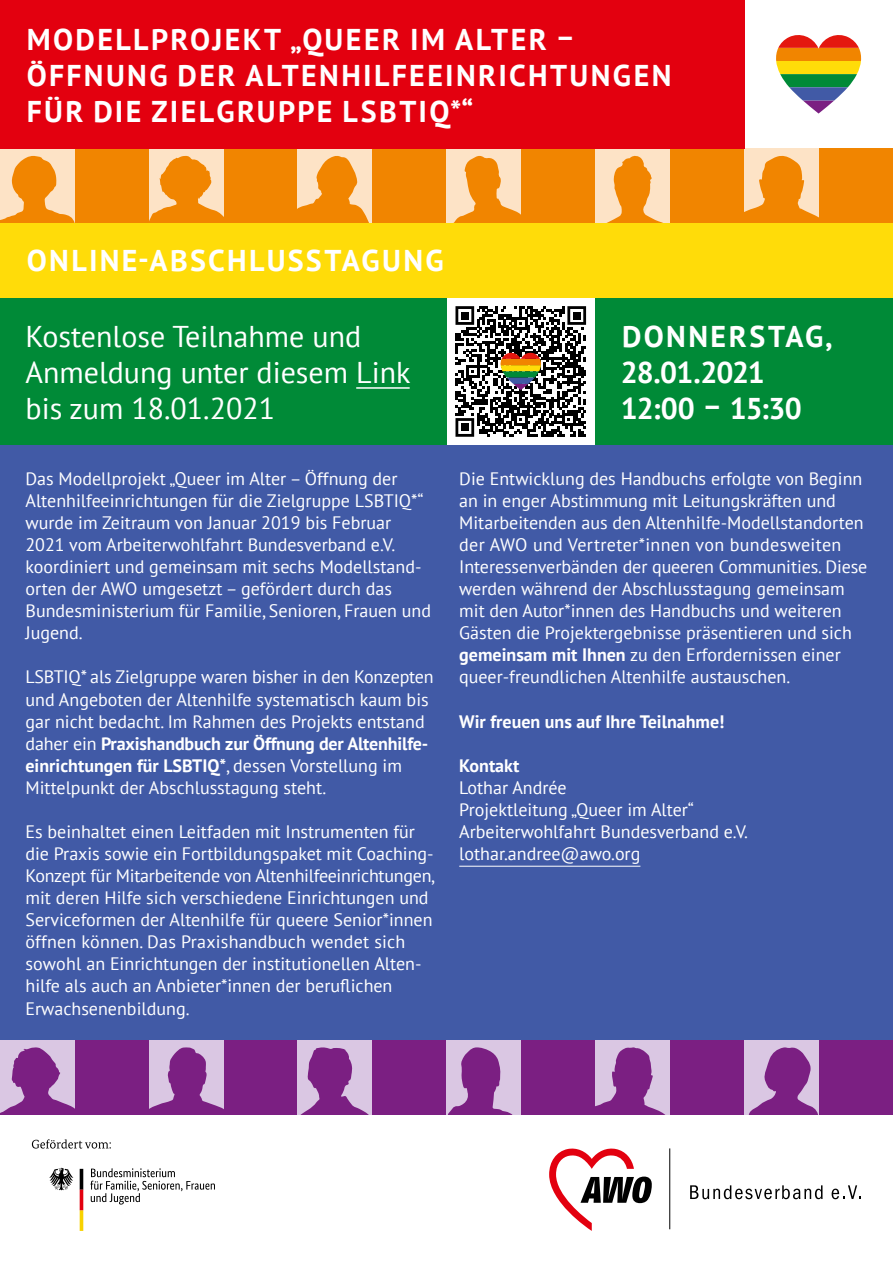
<style>
.page{position:relative;width:893px;height:1263px;background:#fff}
.page>*{position:absolute;margin:0;border:0;box-sizing:border-box;transform-origin:0 0}
.t1{font:700 30px/36px "PT Sans";letter-spacing:.08em;color:#fff}
.t2{font:30px/36px "PT Sans";color:#fff}
.t3{font:700 30px/36px "PT Sans";letter-spacing:.005em;color:#fff}
.t4{font:18px/22px "PT Sans";color:#fff}
.t5{font:700 18px "PT Sans";color:#fff}
.s1{font-weight:700}
</style>
<div class="page">
<div style="left:0;top:149px;width:893px;height:74px;background:#f18500"></div>
<div style="left:0;top:1040px;width:893px;height:74px;background:#7b1f82"></div>
<svg style="left:455px;top:306px;width:131px;height:131px"></svg>
<svg style="left:776px;top:35px;width:85px;height:79px"></svg>
<svg style="left:32px;top:1139px;width:79px;height:9px"></svg>
<svg style="left:90px;top:1168px;width:125px;height:36px"></svg>
<svg style="left:49px;top:1168px;width:24px;height:22px"></svg>
<svg style="left:80px;top:1169px;width:3px;height:62px"></svg>
<svg style="left:549px;top:1148px;width:103px;height:83px"></svg>
<hr style="left:669px;top:1148px;width:1px;height:81px;background:#000">
<svg style="left:690px;top:1185px;width:132px;height:14px"></svg>
<svg style="left:832px;top:1185px;width:29px;height:14px"></svg>
<div style="left:446px;top:149px;width:75px;height:74px;background:#fde3c6"></div>
<svg style="left:453px;top:155px;width:68px;height:68px"></svg>
<div style="left:298px;top:149px;width:74px;height:74px;background:#fde3c6"></div>
<svg style="left:298px;top:156px;width:71px;height:67px"></svg>
<div style="left:0;top:149px;width:74px;height:74px;background:#fde3c6"></div>
<svg style="left:0;top:155px;width:74px;height:68px"></svg>
<div style="left:744px;top:149px;width:75px;height:74px;background:#fde3c6"></div>
<svg style="left:744px;top:155px;width:75px;height:68px"></svg>
<div style="left:149px;top:149px;width:74px;height:74px;background:#fde3c6"></div>
<svg style="left:149px;top:156px;width:74px;height:67px"></svg>
<div style="left:595px;top:149px;width:75px;height:74px;background:#fde3c6"></div>
<svg style="left:606px;top:155px;width:57px;height:68px"></svg>
<div style="left:149px;top:1040px;width:74px;height:74px;background:#dac7e3"></div>
<svg style="left:149px;top:1047px;width:74px;height:67px"></svg>
<div style="left:595px;top:1040px;width:75px;height:74px;background:#dac7e3"></div>
<svg style="left:595px;top:1047px;width:69px;height:67px"></svg>
<div style="left:0;top:1040px;width:74px;height:74px;background:#dac7e3"></div>
<svg style="left:0;top:1047px;width:74px;height:67px"></svg>
<div style="left:446px;top:1040px;width:75px;height:74px;background:#dac7e3"></div>
<svg style="left:448px;top:1047px;width:64px;height:67px"></svg>
<div style="left:298px;top:1040px;width:74px;height:74px;background:#dac7e3"></div>
<svg style="left:302px;top:1047px;width:66px;height:67px"></svg>
<div style="left:744px;top:1040px;width:75px;height:74px;background:#dac7e3"></div>
<svg style="left:749px;top:1047px;width:69px;height:67px"></svg>
<div style="left:0;top:297px;width:446px;height:149px;background:#008a37"></div>
<hr style="left:356px;top:387px;width:54px;height:2px;background:#fff">
<div style="left:595px;top:297px;width:298px;height:149px;background:#008a37"></div>
<div style="left:0;top:0;width:744px;height:149px;background:#e3000f"></div>
<div style="left:0;top:223px;width:893px;height:74px;background:#ffdc09"></div>
<div style="left:0;top:446px;width:893px;height:594px;background:#415aa6"></div>
<hr style="left:459px;top:866px;width:181px;height:1px;background:#fff">
<h1 class="t1" style="left:27px;top:20px;width:646px">MODELLPROJEKT „QUEER IM ALTER –<br>ÖFFNUNG DER ALTENHILFEEINRICHTUNGEN<br>FÜR DIE ZIELGRUPPE LSBTIQ*“</h1>
<h1 class="t1" style="left:27px;top:242px;width:419px">ONLINE-ABSCHLUSSTAGUNG</h1>
<h1 class="t2" style="left:26px;top:317px;width:387px">Kostenlose Teilnahme und<br>Anmeldung unter diesem Link bis zum 18.01.2021</h1>
<h1 class="t3" style="left:621px;top:318px;width:213px">DONNERSTAG,<br>28.01.2021<br>12:00 – 15:30</h1>
<p class="t4" style="left:26px;top:467px;width:407px">Das Modellprojekt „Queer im Alter – Öffnung der Altenhilfeeinrichtungen für die Zielgruppe LSBTIQ*“ wurde im Zeitraum von Januar 2019 bis Februar 2021 vom Arbeiterwohlfahrt Bundesverband e.V. koordiniert und gemeinsam mit sechs Modellstand&shy;orten der AWO umgesetzt – gefördert durch das Bundesministerium für Familie, Senioren, Frauen und Jugend.</p>
<p class="t4" style="left:26px;top:666px;width:410px">LSBTIQ* als Zielgruppe waren bisher in den Konzepten und Angeboten der Altenhilfe systematisch kaum bis gar nicht bedacht. Im Rahmen des Projekts entstand daher ein <span class="s1">Praxishandbuch zur Öffnung der Altenhilfe&shy;einrichtungen für LSBTIQ*</span>, dessen Vorstellung im Mittelpunkt der Abschlusstagung steht.</p>
<p class="t4" style="left:26px;top:820px;width:411px">Es beinhaltet einen Leitfaden mit Instrumenten für die Praxis sowie ein Fortbildungspaket mit Coaching-Konzept für Mitarbeitende von Altenhilfeeinrichtungen, mit deren Hilfe sich verschiedene Einrichtungen und Serviceformen der Altenhilfe für queere Senior*innen öffnen können. Das Praxishandbuch wendet sich sowohl an Einrichtungen der institutionellen Alten&shy;hilfe als auch an Anbieter*innen der beruflichen Erwachsenenbildung.</p>
<p class="t4" style="left:459px;top:467px;width:410px">Die Entwicklung des Handbuchs erfolgte von Beginn an in enger Abstimmung mit Leitungskräften und Mitarbeitenden aus den Altenhilfe-Modellstandorten der AWO und Vertreter*innen von bundesweiten Interessenverbänden der queeren Communities. Diese werden während der Abschlusstagung gemeinsam mit den Autor*innen des Handbuchs und weiteren Gästen die Projektergebnisse präsentieren und sich <span class="s1">gemeinsam mit Ihnen</span> zu den Erfordernissen einer queer-freundlichen Altenhilfe austauschen.</p>
<p class="t5" style="left:459px;top:709px;width:267px">Wir freuen uns auf Ihre Teilnahme!</p>
<p class="t5" style="left:459px;top:753px;width:62px">Kontakt</p>
<p class="t4" style="left:459px;top:776px;width:290px">Lothar Andrée<br>Projektleitung „Queer im Alter“<br>Arbeiterwohlfahrt Bundesverband e.V. lothar.andree@awo.org</p>
</div>
